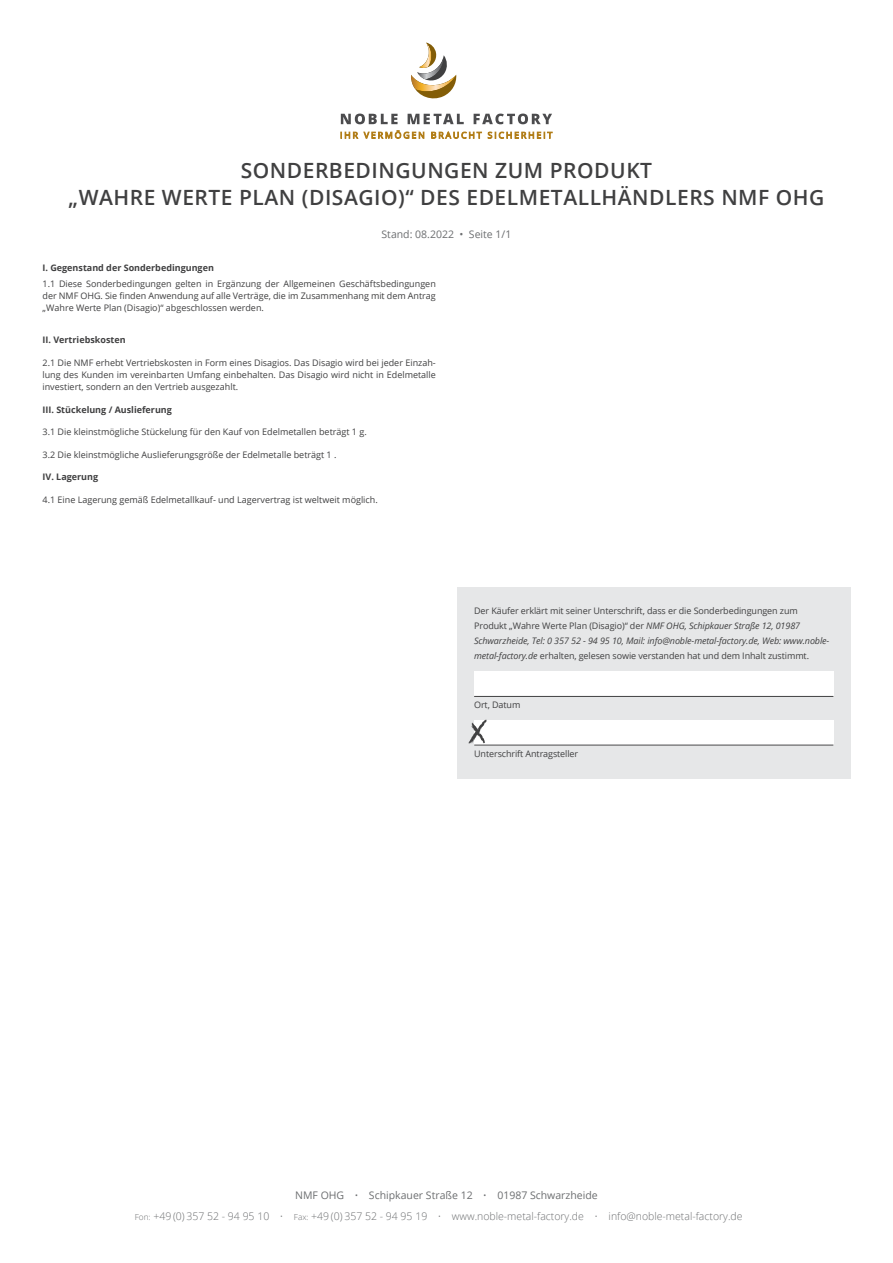
<style>
.page{position:relative;width:893px;height:1263px;background:#fff}
.page>*{position:absolute;margin:0;border:0;box-sizing:border-box;transform-origin:0 0}
.t1{font:600 21px/27px "Open Sans";letter-spacing:.025em;color:#404041;text-align:center}
.t2{font:300 10.5px/21.3px "Open Sans";color:#6c6e70}
.t3{font:10.5px "Open Sans";color:#6c6e70}
.t4{font:9px/12px "Open Sans";color:#404041;text-align:justify}
.t5{font:700 9px "Open Sans";color:#404041}
.s1{font-style:italic}
.s2{font-weight:400}
.s3{font-weight:400;font-size:7.5px}
.s4{font-size:8.25px}
.s5{font-size:7.5px}
</style>
<div class="page">
<svg style="left:411px;top:44px;width:46px;height:55px"></svg>
<img style="left:419px;top:43px;width:12px;height:25px">
<svg style="left:341px;top:132px;width:17px;height:6px"></svg>
<svg style="left:364px;top:130px;width:60px;height:8px"></svg>
<svg style="left:432px;top:132px;width:50px;height:6px"></svg>
<svg style="left:488px;top:132px;width:64px;height:6px"></svg>
<svg style="left:341px;top:114px;width:57px;height:10px"></svg>
<svg style="left:408px;top:114px;width:56px;height:10px"></svg>
<svg style="left:474px;top:114px;width:78px;height:10px"></svg>
<div style="left:457px;top:587px;width:393px;height:191px;background:#e6e7e8"></div>
<div style="left:474px;top:671px;width:359px;height:26px;background:#fff"></div>
<hr style="left:474px;top:696px;width:359px;height:1px;background:#404041">
<div style="left:474px;top:720px;width:359px;height:26px;background:#fff"></div>
<svg style="left:468px;top:719px;width:19px;height:25px"></svg>
<hr style="left:474px;top:745px;width:359px;height:1px;background:#404041">
<h1 class="t1" style="left:68px;top:158px;width:757px">SONDERBEDINGUNGEN ZUM PRODUKT<br>„WAHRE WERTE PLAN (DISAGIO)“ DES EDELMETALLHÄNDLERS NMF OHG</h1>
<p class="t3" style="left:382px;top:230px;width:131px">Stand: 08.2022 • Seite 1/1</p>
<p class="t5" style="left:43px;top:264px;width:173px">I. Gegenstand der Sonderbedingungen</p>
<p class="t4" style="left:43px;top:278px;width:395px">1.1 Diese Sonderbedingungen gelten in Ergänzung der Allgemeinen Geschäftsbedingungen der NMF OHG. Sie finden Anwendung auf alle Verträge, die im Zusammenhang mit dem Antrag „Wahre Werte Plan (Disagio)“ abgeschlossen werden.</p>
<p class="t5" style="left:43px;top:336px;width:85px">II. Vertriebskosten</p>
<p class="t4" style="left:43px;top:356px;width:395px">2.1 Die NMF erhebt Vertriebskosten in Form eines Disagios. Das Disagio wird bei jeder Einzah&shy;lung des Kunden im vereinbarten Umfang einbehalten. Das Disagio wird nicht in Edelmetalle investiert, sondern an den Vertrieb ausgezahlt.</p>
<p class="t5" style="left:43px;top:406px;width:131px">III. Stückelung / Auslieferung</p>
<p class="t4" style="left:43px;top:427px;width:326px">3.1 Die kleinstmögliche Stückelung für den Kauf von Edelmetallen beträgt 1 g.</p>
<p class="t4" style="left:43px;top:449px;width:295px">3.2 Die kleinstmögliche Auslieferungsgröße der Edelmetalle beträgt 1 .</p>
<p class="t5" style="left:43px;top:474px;width:57px">IV. Lagerung</p>
<p class="t4" style="left:43px;top:495px;width:337px">4.1 Eine Lagerung gemäß Edelmetallkauf- und Lagervertrag ist weltweit möglich.</p>
<p class="t4" style="left:474px;top:603px;width:357px;line-height:15px;text-align:left">Der Käufer erklärt mit seiner Unterschrift, dass er die Sonderbedingungen zum Produkt „Wahre Werte Plan (Disagio)“ der <span class="s1">NMF OHG, Schipkauer Straße 12, 01987<br>Schwarzheide, Tel: 0 357 52 - 94 95 10, Mail: info@noble-metal-factory.de, Web: www.noble&shy;metal-factory.de</span> erhalten, gelesen sowie verstanden hat und dem Inhalt zustimmt.</p>
<p class="t4" style="left:474px;top:698px;width:48px">Ort, Datum</p>
<p class="t4" style="left:474px;top:749px;width:106px">Unterschrift Antragsteller</p>
<p class="t2" style="left:135px;top:1186px;width:609px;text-indent:160px"><span class="s2">NMF OHG</span> <span class="s3">•</span> <span class="s2">Schipkauer Straße 12</span> <span class="s3">•</span> <span class="s2">01987 Schwarzheide<br></span><span class="s4">Fon:</span> +49 (0) 357 52 - 94 95 10 <span class="s5">•</span> <span class="s4">Fax:</span> +49 (0) 357 52 - 94 95 19 <span class="s5">•</span> www.noble-metal-factory.de <span class="s5">•</span> info@noble-metal-factory.de</p>
</div>
